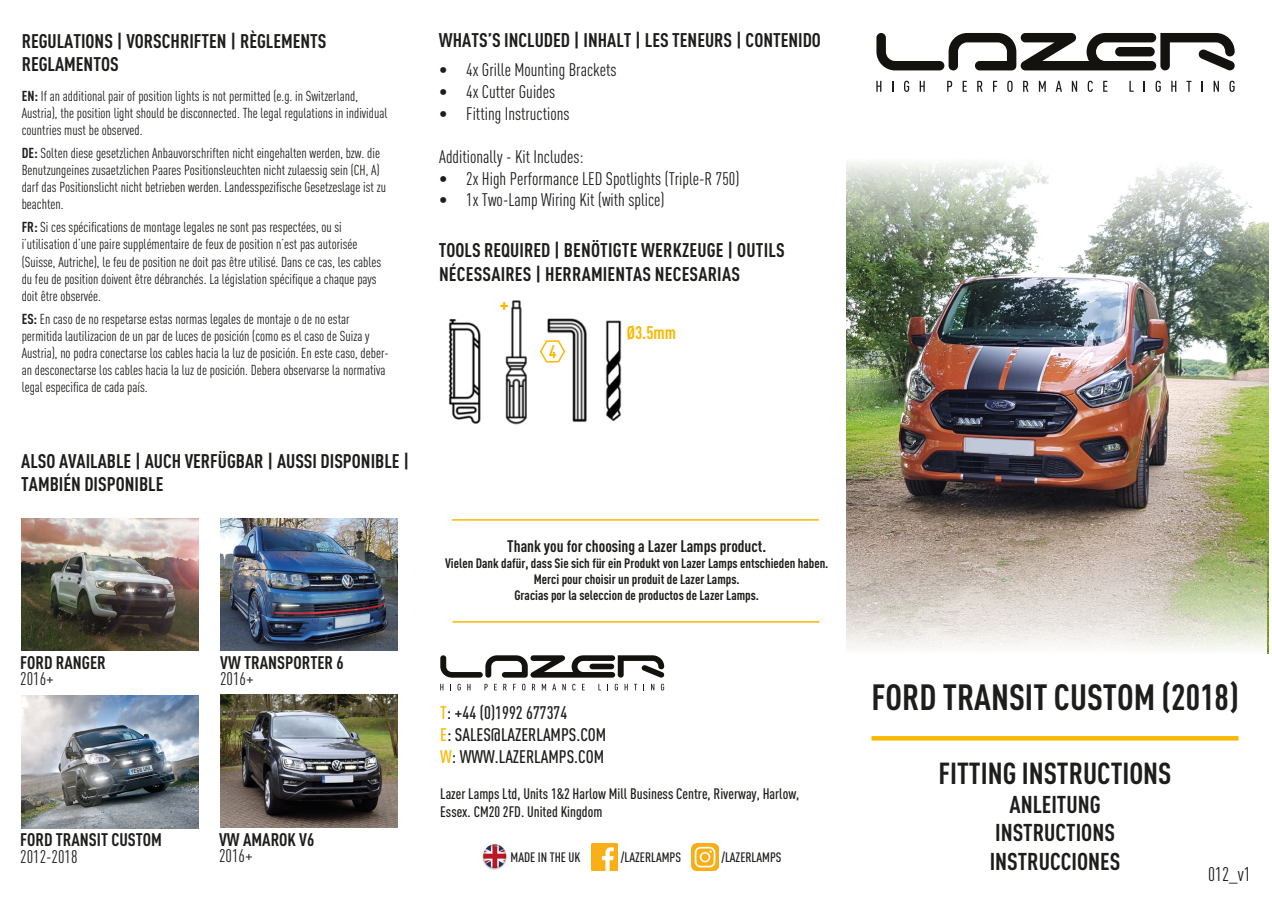
<style>
.page{position:relative;width:1272px;height:902px;background:#fff}
.page>*{position:absolute;margin:0;border:0;box-sizing:border-box;transform-origin:0 0}
.t1{font:700 condensed 36px "DINOT";color:#1d1d1b}
.t2{font:700 condensed 30px "DINOT";color:#1d1d1b}
.t3{font:700 condensed 24px "DINOT";color:#1d1d1b}
.t4{font:700 condensed 21px "DINOT";color:#fbb800}
.t5{font:700 condensed 19.5px/23.4px "DINOT";color:#1d1d1b}
.t6{font:condensed 19.5px "DINOT";color:#1d1d1b}
.t7{font:condensed 18px "DINOT";color:#1d1d1b}
.t8{font:500 condensed 18px "DINOT";color:#1d1d1b}
.t9{font:700 condensed 18px "DINOT";color:#1d1d1b}
.t10{font:700 condensed 18px "DINOT";color:#fbb800}
.t11{font:700 condensed 16.5px "DINOT";color:#1d1d1b}
.t12{font:500 condensed 15px/18px "DINOT";color:#1d1d1b}
.t13{font:condensed 14.25px/17.1px "DINOT";color:#1d1d1b}
.t14{font:700 condensed 13.5px "DINOT";color:#1d1d1b}
.t15{font:500 condensed 13.5px "DINOT";color:#1d1d1b}
.s1{font-weight:700}
.s2{color:#fbb800}
</style>
<div class="page">
<img style="left:846px;top:265px;width:422px;height:388px">
<svg style="left:846px;top:163px;width:422px;height:102px"></svg>
<svg style="left:846px;top:534px;width:420px;height:119px"></svg>
<svg style="left:876px;top:33px;width:358px;height:37px"></svg>
<svg style="left:876px;top:81px;width:5px;height:11px"></svg>
<svg style="left:904px;top:81px;width:5px;height:11px"></svg>
<svg style="left:919px;top:81px;width:5px;height:11px"></svg>
<svg style="left:947px;top:81px;width:5px;height:11px"></svg>
<svg style="left:962px;top:81px;width:4px;height:11px"></svg>
<svg style="left:977px;top:81px;width:5px;height:11px"></svg>
<svg style="left:993px;top:81px;width:4px;height:11px"></svg>
<svg style="left:1007px;top:81px;width:5px;height:11px"></svg>
<svg style="left:1023px;top:81px;width:5px;height:11px"></svg>
<svg style="left:1038px;top:81px;width:7px;height:11px"></svg>
<svg style="left:1055px;top:81px;width:6px;height:11px"></svg>
<svg style="left:1071px;top:81px;width:6px;height:11px"></svg>
<svg style="left:1087px;top:81px;width:5px;height:11px"></svg>
<svg style="left:1103px;top:81px;width:4px;height:11px"></svg>
<svg style="left:1129px;top:81px;width:4px;height:11px"></svg>
<svg style="left:1143px;top:81px;width:2px;height:11px"></svg>
<svg style="left:1155px;top:81px;width:5px;height:11px"></svg>
<svg style="left:1171px;top:81px;width:5px;height:11px"></svg>
<svg style="left:1186px;top:81px;width:5px;height:11px"></svg>
<svg style="left:1213px;top:81px;width:5px;height:11px"></svg>
<svg style="left:1229px;top:81px;width:5px;height:11px"></svg>
<img style="left:482px;top:844px;width:25px;height:26px">
<img style="left:591px;top:843px;width:26px;height:27px">
<img style="left:691px;top:843px;width:27px;height:27px">
<svg style="left:440px;top:655px;width:224px;height:22px"></svg>
<svg style="left:440px;top:683px;width:3px;height:7px"></svg>
<svg style="left:457px;top:683px;width:4px;height:7px"></svg>
<svg style="left:467px;top:683px;width:3px;height:7px"></svg>
<svg style="left:484px;top:683px;width:3px;height:7px"></svg>
<svg style="left:494px;top:683px;width:3px;height:7px"></svg>
<svg style="left:503px;top:683px;width:3px;height:7px"></svg>
<svg style="left:513px;top:683px;width:3px;height:7px"></svg>
<svg style="left:522px;top:683px;width:3px;height:7px"></svg>
<svg style="left:532px;top:683px;width:3px;height:7px"></svg>
<svg style="left:542px;top:683px;width:4px;height:7px"></svg>
<svg style="left:552px;top:683px;width:4px;height:7px"></svg>
<svg style="left:562px;top:683px;width:3px;height:7px"></svg>
<svg style="left:572px;top:683px;width:3px;height:7px"></svg>
<svg style="left:582px;top:683px;width:2px;height:7px"></svg>
<svg style="left:598px;top:683px;width:3px;height:7px"></svg>
<svg style="left:614px;top:683px;width:4px;height:7px"></svg>
<svg style="left:624px;top:683px;width:3px;height:7px"></svg>
<svg style="left:651px;top:683px;width:3px;height:7px"></svg>
<svg style="left:661px;top:683px;width:3px;height:7px"></svg>
<svg style="left:871px;top:736px;width:367px;height:4px"></svg>
<img style="left:21px;top:518px;width:177px;height:133px">
<img style="left:21px;top:695px;width:177px;height:133px">
<img style="left:220px;top:694px;width:177px;height:133px">
<img style="left:220px;top:518px;width:177px;height:133px">
<svg style="left:970px;top:439px;width:58px;height:15px"></svg>
<hr style="left:452px;top:519px;width:367px;height:1px;background:#fbb800">
<hr style="left:452px;top:621px;width:367px;height:1px;background:#fbb800">
<img style="left:448px;top:300px;width:174px;height:125px">
<svg style="left:539px;top:339px;width:27px;height:24px"></svg>
<p class="t5" style="left:22px;top:29px;width:306px">REGULATIONS | VORSCHRIFTEN | RÈGLEMENTS</p>
<p class="t5" style="left:22px;top:52px;width:98px">REGLAMENTOS</p>
<p class="t13" style="left:22px;top:87px;width:367px"><span class="s1">EN:</span> If an additional pair of position lights is not permitted (e.g. in Switzerland,<br>Austria), the position light should be disconnected. The legal regulations in individual countries must be observed.</p>
<p class="t13" style="left:22px;top:144px;width:366px"><span class="s1">DE:</span> Solten diese gesetzlichen Anbauvorschriften nicht eingehalten werden, bzw. die Benutzungeines zusaetzlichen Paares Positionsleuchten nicht zulaessig sein (CH, A) darf das Positionslicht nicht betrieben werden. Landesspezifische Gesetzeslage ist zu beachten.</p>
<p class="t13" style="left:22px;top:219px;width:322px"><span class="s1">FR:</span> Si ces spécifications de montage legales ne sont pas respectées, ou si</p>
<p class="t13" style="left:22px;top:236px;width:361px">i’utilisation d’une paire supplémentaire de feux de position n’est pas autorisée (Suisse, Autriche), le feu de position ne doit pas être utilisé. Dans ce cas, les cables du feu de position doivent être débranchés. La législation spécifique a chaque pays doit être observée.</p>
<p class="t13" style="left:22px;top:310px;width:368px"><span class="s1">ES:</span> En caso de no respetarse estas normas legales de montaje o de no estar permitida lautilizacion de un par de luces de posición (como es el caso de Suiza y Austria), no podra conectarse los cables hacia la luz de posición. En este caso, deber&shy;an desconectarse los cables hacia la luz de posición. Debera observarse la normativa legal especifica de cada país.</p>
<p class="t5" style="left:21px;top:448px;width:390px">ALSO AVAILABLE | AUCH VERFÜGBAR | AUSSI DISPONIBLE |<br>TAMBIÉN DISPONIBLE</p>
<p class="t9" style="left:20px;top:651px;width:87px">FORD RANGER</p>
<p class="t7" style="left:20px;top:668px;width:35px">2016+</p>
<p class="t9" style="left:220px;top:651px;width:125px">VW TRANSPORTER 6</p>
<p class="t7" style="left:220px;top:668px;width:35px">2016+</p>
<p class="t9" style="left:20px;top:829px;width:143px">FORD TRANSIT CUSTOM</p>
<p class="t7" style="left:20px;top:846px;width:59px">2012-2018</p>
<p class="t9" style="left:219px;top:828px;width:97px">VW AMAROK V6</p>
<p class="t7" style="left:219px;top:845px;width:35px">2016+</p>
<p class="t5" style="left:439px;top:28px;width:383px">WHATS’S INCLUDED | INHALT | LES TENEURS | CONTENIDO</p>
<p class="t7" style="left:439px;top:60px;width:179px">• 4x Grille Mounting Brackets</p>
<p class="t7" style="left:439px;top:81px;width:117px">• 4x Cutter Guides</p>
<p class="t7" style="left:439px;top:103px;width:132px">• Fitting Instructions</p>
<p class="t7" style="left:439px;top:146px;width:146px">Additionally - Kit Includes:</p>
<p class="t7" style="left:439px;top:168px;width:302px">• 2x High Performance LED Spotlights (Triple-R 750)</p>
<p class="t7" style="left:439px;top:189px;width:227px">• 1x Two-Lamp Wiring Kit (with splice)</p>
<p class="t5" style="left:439px;top:238px;width:347px">TOOLS REQUIRED | BENÖTIGTE WERKZEUGE | OUTILS<br>NÉCESSAIRES | HERRAMIENTAS NECESARIAS</p>
<p class="t4" style="left:499px;top:291px;width:11px">+</p>
<p class="t10" style="left:549px;top:341px;width:9px">4</p>
<p class="t10" style="left:626px;top:321px;width:51px">Ø3.5mm</p>
<p class="t11" style="left:507px;top:535px;width:260px">Thank you for choosing a Lazer Lamps product.</p>
<p class="t14" style="left:445px;top:554px;width:385px">Vielen Dank dafür, dass Sie sich für ein Produkt von Lazer Lamps entschieden haben.</p>
<p class="t14" style="left:534px;top:571px;width:207px">Merci pour choisir un produit de Lazer Lamps.</p>
<p class="t14" style="left:514px;top:587px;width:246px">Gracias por la seleccion de productos de Lazer Lamps.</p>
<p class="t8" style="left:440px;top:702px;width:128px"><span class="s2">T</span>: +44 (0)1992 677374</p>
<p class="t8" style="left:440px;top:723px;width:167px"><span class="s2">E</span>: SALES@LAZERLAMPS.COM</p>
<p class="t8" style="left:440px;top:745px;width:165px"><span class="s2">W</span>: WWW.LAZERLAMPS.COM</p>
<p class="t12" style="left:440px;top:784px;width:360px">Lazer Lamps Ltd, Units 1&amp;2 Harlow Mill Business Centre, Riverway, Harlow,<br>Essex. CM20 2FD. United Kingdom</p>
<p class="t15" style="left:510px;top:849px;width:71px">MADE IN THE UK</p>
<p class="t15" style="left:621px;top:849px;width:62px">/LAZERLAMPS</p>
<p class="t15" style="left:721px;top:849px;width:62px">/LAZERLAMPS</p>
<p class="t1" style="left:871px;top:674px;width:368px">FORD TRANSIT CUSTOM (2018)</p>
<p class="t2" style="left:938px;top:754px;width:234px">FITTING INSTRUCTIONS</p>
<p class="t3" style="left:1009px;top:789px;width:93px">ANLEITUNG</p>
<p class="t3" style="left:995px;top:818px;width:121px">INSTRUCTIONS</p>
<p class="t3" style="left:989px;top:847px;width:132px">INSTRUCCIONES</p>
<p class="t6" style="left:1208px;top:862px;width:44px">012_v1</p>
</div>
